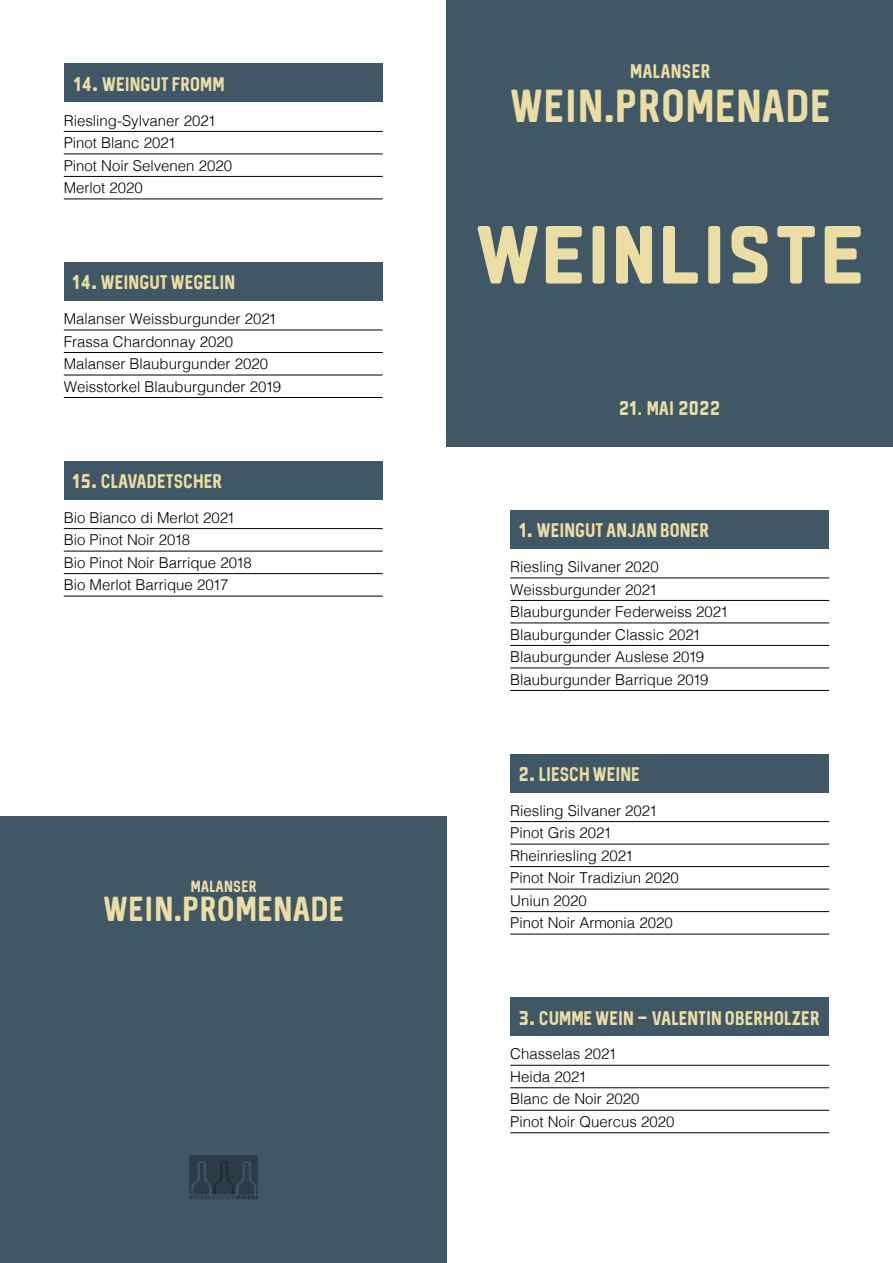
<style>
.page{position:relative;width:893px;height:1263px;background:#fff}
.page>*{position:absolute;margin:0;border:0;box-sizing:border-box;transform-origin:0 0}
.t1{font:700 79.95px "Taxicab";letter-spacing:.02em;color:#eadea4}
.t2{font:36.9px "Sequel";letter-spacing:.035em;color:#eadea4}
.t3{font:27.75px "Sequel";letter-spacing:.035em;color:#eadea4}
.t4{font:700 19.5px "Taxicab";letter-spacing:.035em;color:#eadea4;scale:.9 1}
.t5{font:15.75px "Sequel";letter-spacing:.02em;color:#eadea4}
.t6{font:15.75px "Sequel";letter-spacing:.04em;color:#eadea4}
.t7{font:300 15px/22.5px "Helvetica";color:#000}
.t8{font:12.9px "Sequel";letter-spacing:.04em;color:#eadea4}
.s1{font-family:"Taxicab";font-weight:700;font-size:19.5px}
.s2{font-size:19.5px}
.s3{font-family:"Sequel";font-weight:400;font-size:15.75px}
</style>
<div class="page">
<div style="left:64px;top:64px;width:319px;height:38px;background:#405765"></div>
<hr style="left:64px;top:131px;width:319px;height:1px;background:#000">
<hr style="left:64px;top:154px;width:319px;height:1px;background:#000">
<hr style="left:64px;top:176px;width:319px;height:1px;background:#000">
<hr style="left:64px;top:199px;width:319px;height:1px;background:#000">
<div style="left:64px;top:262px;width:319px;height:39px;background:#405765"></div>
<hr style="left:64px;top:330px;width:319px;height:1px;background:#000">
<hr style="left:64px;top:352px;width:319px;height:1px;background:#000">
<hr style="left:64px;top:375px;width:319px;height:1px;background:#000">
<hr style="left:64px;top:397px;width:319px;height:1px;background:#000">
<div style="left:64px;top:461px;width:319px;height:38px;background:#405765"></div>
<hr style="left:64px;top:528px;width:319px;height:1px;background:#000">
<hr style="left:64px;top:551px;width:319px;height:1px;background:#000">
<hr style="left:64px;top:573px;width:319px;height:1px;background:#000">
<hr style="left:64px;top:596px;width:319px;height:1px;background:#000">
<div style="left:0;top:816px;width:446px;height:447px;background:#405765"></div>
<div style="left:446px;top:0;width:447px;height:446px;background:#405765"></div>
<div style="left:510px;top:510px;width:319px;height:39px;background:#405765"></div>
<hr style="left:510px;top:578px;width:319px;height:1px;background:#000">
<hr style="left:510px;top:600px;width:319px;height:1px;background:#000">
<hr style="left:510px;top:623px;width:319px;height:1px;background:#000">
<hr style="left:510px;top:645px;width:319px;height:1px;background:#000">
<hr style="left:510px;top:668px;width:319px;height:1px;background:#000">
<hr style="left:510px;top:690px;width:319px;height:1px;background:#000">
<div style="left:510px;top:754px;width:319px;height:38px;background:#405765"></div>
<hr style="left:510px;top:821px;width:319px;height:1px;background:#000">
<hr style="left:510px;top:844px;width:319px;height:1px;background:#000">
<hr style="left:510px;top:866px;width:319px;height:1px;background:#000">
<hr style="left:510px;top:889px;width:319px;height:1px;background:#000">
<hr style="left:510px;top:911px;width:319px;height:1px;background:#000">
<hr style="left:510px;top:934px;width:319px;height:1px;background:#000">
<div style="left:510px;top:998px;width:319px;height:38px;background:#405765"></div>
<hr style="left:510px;top:1065px;width:319px;height:1px;background:#000">
<hr style="left:510px;top:1087px;width:319px;height:1px;background:#000">
<hr style="left:510px;top:1110px;width:319px;height:1px;background:#000">
<hr style="left:510px;top:1132px;width:319px;height:1px;background:#000">
<img style="left:189px;top:1155px;width:69px;height:44px">
<p class="t5" style="left:73px;top:73px;width:153px"><span class="s1">14</span><span class="s2">.</span> WEINGUT FROMM</p>
<p class="t7" style="left:64px;top:108px;width:170px">Riesling-Sylvaner 2021<br>Pinot Blanc 2021<br>Pinot Noir Selvenen 2020<br>Merlot 2020</p>
<p class="t5" style="left:72px;top:272px;width:164px"><span class="s1">14</span><span class="s2">.</span> WEINGUT WEGELIN</p>
<p class="t7" style="left:64px;top:307px;width:219px">Malanser Weissburgunder 2021<br>Frassa Chardonnay 2020<br>Malanser Blauburgunder 2020<br>Weisstorkel Blauburgunder 2019</p>
<p class="t5" style="left:72px;top:470px;width:151px"><span class="s1">15</span><span class="s2">.</span> CLAVADETSCHER</p>
<p class="t7" style="left:64px;top:505px;width:190px">Bio Bianco di Merlot 2021<br>Bio Pinot Noir 2018<br>Bio Pinot Noir Barrique 2018<br>Bio Merlot Barrique 2017</p>
<p class="t8" style="left:191px;top:877px;width:68px">MALANSER</p>
<h3 class="t3" style="left:104px;top:890px;width:242px">WEIN.PROMENADE</h3>
<p class="t6" style="left:630px;top:60px;width:82px">MALANSER</p>
<h2 class="t2" style="left:510px;top:81px;width:321px">WEIN.PROMENADE</h2>
<h1 class="t1" style="left:475px;top:193px;width:390px">WEINLISTE</h1>
<h3 class="t4" style="left:619px;top:393px;width:114px">21. <span class="s3">MAI</span> 2022</h3>
<p class="t5" style="left:519px;top:520px;width:192px"><span class="s1">1</span><span class="s2">.</span> WEINGUT ANJAN BONER</p>
<p class="t7" style="left:510px;top:554px;width:220px">Riesling Silvaner 2020<br>Weissburgunder 2021<br>Blauburgunder Federweiss 2021<br>Blauburgunder Classic 2021<br>Blauburgunder Auslese 2019<br>Blauburgunder Barrique 2019</p>
<p class="t5" style="left:519px;top:763px;width:122px"><span class="s1">2</span><span class="s2">.</span> LIESCH WEINE</p>
<p class="t7" style="left:510px;top:798px;width:170px">Riesling Silvaner 2021<br>Pinot Gris 2021<br>Rheinriesling 2021<br>Pinot Noir Tradiziun 2020<br>Uniun 2020<br>Pinot Noir Armonia 2020</p>
<p class="t5" style="left:519px;top:1007px;width:302px"><span class="s1">3</span><span class="s2">.</span> CUMME WEIN _ VALENTIN OBERHOLZER</p>
<p class="t7" style="left:510px;top:1042px;width:166px">Chasselas 2021<br>Heida 2021<br>Blanc de Noir 2020<br>Pinot Noir Quercus 2020</p>
</div>
